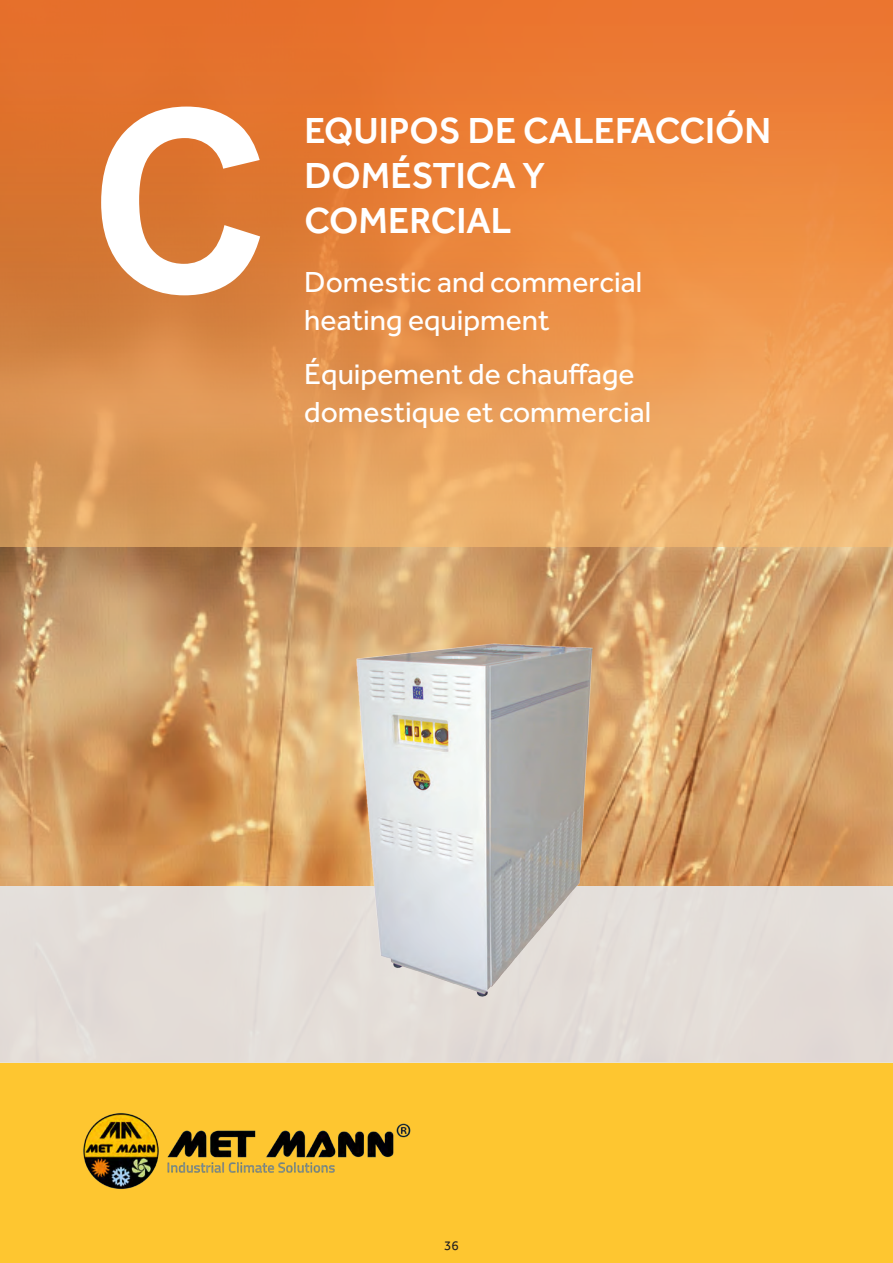
<style>
.page{position:relative;width:893px;height:1263px;background:#fff}
.page>*{position:absolute;margin:0;border:0;box-sizing:border-box;transform-origin:0 0}
.t1{font:700 255px "Arial";color:#fff}
.t2{font:500 37.5px/45px "Effra";color:#fff}
.t3{font:30px/54.4px "Effra";color:#fff}
.t4{font:13.5px "Effra";color:#231f20}
</style>
<div class="page">
<img style="left:0;top:546px;width:893px;height:340px">
<svg style="left:0;top:0;width:893px;height:546px;background:#e58b45"></svg>
<div style="left:0;top:1062px;width:893px;height:201px;background:#fec630"></div>
<div style="left:0;top:886px;width:893px;height:176px;background:#e4ddd8"></div>
<img style="left:356px;top:644px;width:236px;height:352px">
<img style="left:83px;top:1113px;width:328px;height:76px">
<p class="t1" style="left:89px;top:35px;width:186px">C</p>
<p class="t2" style="left:304px;top:107px;width:468px">EQUIPOS DE CALEFACCIÓN<br>DOMÉSTICA Y<br>COMERCIAL</p>
<p class="t3" style="left:304px;top:255px;width:339px">Domestic and commercial</p>
<p class="t3" style="left:304px;top:292px;width:332px">heating equipment<br>Équipement de chauffage</p>
<p class="t3" style="left:304px;top:384px;width:348px">domestique et commercial</p>
<p class="t4" style="left:444px;top:1237px;width:16px">36</p>
</div>
